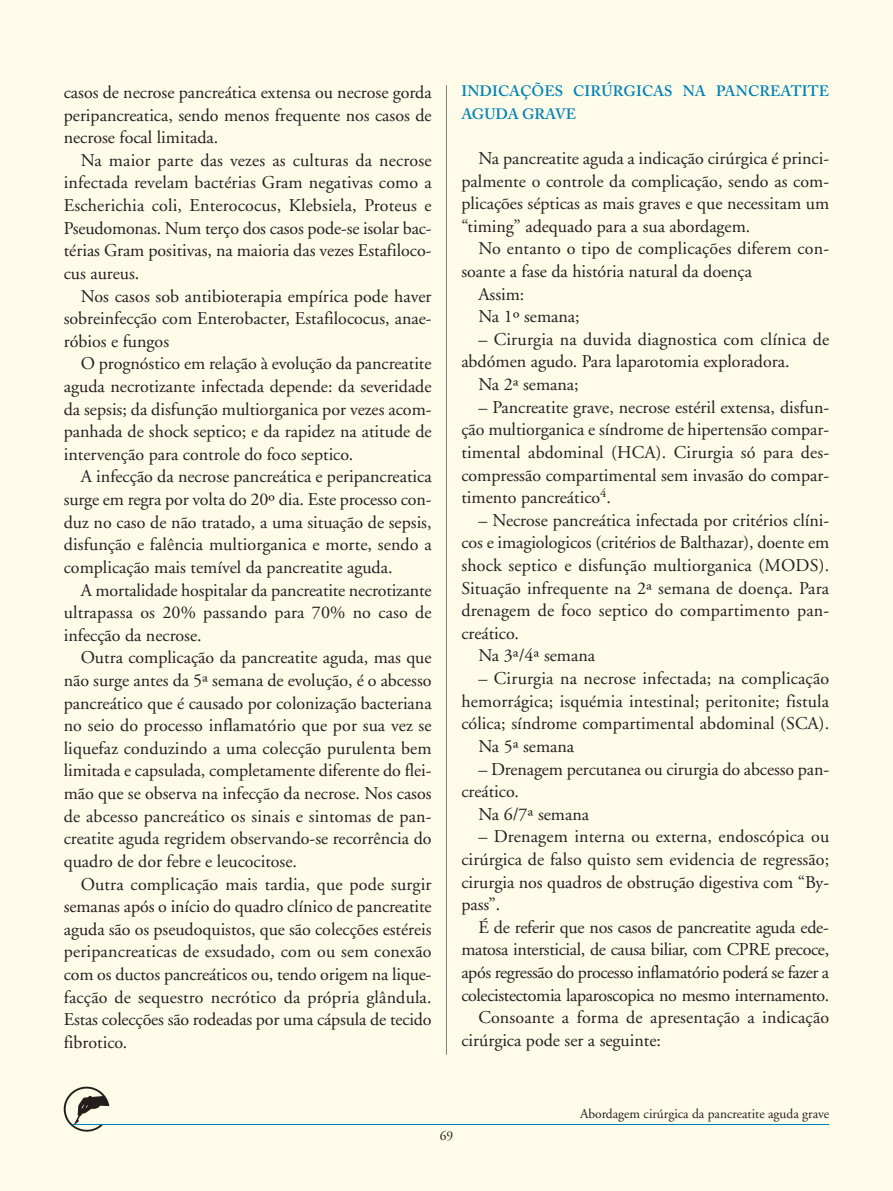
<style>
.page{position:relative;width:893px;height:1191px;background:#fefbe9}
.page>*{position:absolute;margin:0;border:0;box-sizing:border-box;transform-origin:0 0}
.t1{font:18px/22.6px "Adobe Garamond";color:#231f20;text-align:justify}
.t2{font:18px "Adobe Garamond";letter-spacing:-.02em;color:#231f20}
.t3{font:600 15px/22.6px "Adobe Caslon";letter-spacing:.01em;color:#0083b6}
.t4{font:13.5px "Adobe Garamond";color:#231f20}
</style>
<div class="page">
<img style="left:64px;top:1086px;width:45px;height:45px">
<hr style="left:72px;top:1124px;width:757px;height:1px;background:#0083b6">
<hr style="left:446px;top:85px;width:1px;height:969px;background:#808285">
<p class="t1" style="left:64px;top:83px;width:369px">casos de necrose pancreática extensa ou necrose gorda</p>
<p class="t1" style="left:64px;top:105px;width:369px">peripancreatica, sendo menos frequente nos casos de</p>
<p class="t1" style="left:64px;top:128px;width:156px">necrose focal limitada.</p>
<p class="t1" style="left:81px;top:150px;width:352px">Na maior parte das vezes as culturas da necrose</p>
<p class="t1" style="left:64px;top:173px;width:369px">infectada revelam bactérias Gram negativas como a</p>
<p class="t1" style="left:64px;top:196px;width:369px">Escherichia coli, Enterococus, Klebsiela, Proteus e</p>
<p class="t1" style="left:64px;top:218px;width:369px">Pseudomonas. Num terço dos casos pode-se isolar bac-</p>
<p class="t1" style="left:64px;top:241px;width:369px">térias Gram positivas, na maioria das vezes Estafiloco-</p>
<p class="t1" style="left:64px;top:263px;width:77px">cus aureus.</p>
<p class="t1" style="left:81px;top:286px;width:352px">Nos casos sob antibioterapia empírica pode haver</p>
<p class="t1" style="left:64px;top:309px;width:369px">sobreinfecção com Enterobacter, Estafilococus, anae-</p>
<p class="t1" style="left:64px;top:331px;width:107px">róbios e fungos</p>
<p class="t1" style="left:81px;top:354px;width:352px">O prognóstico em relação à evolução da pancreatite</p>
<p class="t1" style="left:64px;top:376px;width:369px">aguda necrotizante infectada depende: da severidade</p>
<p class="t1" style="left:64px;top:399px;width:369px">da sepsis; da disfunção multiorganica por vezes acom-</p>
<p class="t1" style="left:64px;top:422px;width:369px">panhada de shock septico; e da rapidez na atitude de</p>
<p class="t1" style="left:64px;top:444px;width:291px">intervenção para controle do foco septico.</p>
<p class="t1" style="left:81px;top:467px;width:352px">A infecção da necrose pancreática e peripancreatica</p>
<p class="t1" style="left:64px;top:489px;width:369px">surge em regra por volta do 20º dia. Este processo con-</p>
<p class="t1" style="left:64px;top:512px;width:369px">duz no caso de não tratado, a uma situação de sepsis,</p>
<p class="t1" style="left:64px;top:535px;width:369px">disfunção e falência multiorganica e morte, sendo a</p>
<p class="t1" style="left:64px;top:557px;width:330px">complicação mais temível da pancreatite aguda.</p>
<p class="t1" style="left:81px;top:580px;width:352px">A mortalidade hospitalar da pancreatite necrotizante</p>
<p class="t1" style="left:64px;top:602px;width:369px">ultrapassa os 20% passando para 70% no caso de</p>
<p class="t1" style="left:64px;top:625px;width:139px">infecção da necrose.</p>
<p class="t1" style="left:81px;top:648px;width:352px">Outra complicação da pancreatite aguda, mas que</p>
<p class="t1" style="left:64px;top:670px;width:369px">não surge antes da 5ª semana de evolução, é o abcesso</p>
<p class="t1" style="left:64px;top:693px;width:369px">pancreático que é causado por colonização bacteriana</p>
<p class="t1" style="left:64px;top:715px;width:369px">no seio do processo inflamatório que por sua vez se</p>
<p class="t1" style="left:64px;top:738px;width:369px">liquefaz conduzindo a uma colecção purulenta bem</p>
<p class="t1" style="left:64px;top:761px;width:369px">limitada e capsulada, completamente diferente do flei-</p>
<p class="t1" style="left:64px;top:783px;width:369px">mão que se observa na infecção da necrose. Nos casos</p>
<p class="t1" style="left:64px;top:806px;width:369px">de abcesso pancreático os sinais e sintomas de pan-</p>
<p class="t1" style="left:64px;top:828px;width:369px">creatite aguda regridem observando-se recorrência do</p>
<p class="t1" style="left:64px;top:851px;width:235px">quadro de dor febre e leucocitose.</p>
<p class="t1" style="left:81px;top:874px;width:352px">Outra complicação mais tardia, que pode surgir</p>
<p class="t1" style="left:64px;top:896px;width:369px">semanas após o início do quadro clínico de pancreatite</p>
<p class="t1" style="left:64px;top:919px;width:369px">aguda são os pseudoquistos, que são colecções estéreis</p>
<p class="t1" style="left:64px;top:942px;width:369px">peripancreaticas de exsudado, com ou sem conexão</p>
<p class="t1" style="left:64px;top:964px;width:369px">com os ductos pancreáticos ou, tendo origem na lique-</p>
<p class="t1" style="left:64px;top:987px;width:369px">facção de sequestro necrótico da própria glândula.</p>
<p class="t1" style="left:64px;top:1009px;width:369px">Estas colecções são rodeadas por uma cápsula de tecido</p>
<p class="t1" style="left:64px;top:1032px;width:65px">fibrotico.</p>
<p class="t3" style="left:461px;top:81px;width:369px">INDICAÇÕES CIRÚRGICAS NA PANCREATITE<br>AGUDA GRAVE</p>
<p class="t1" style="left:478px;top:148px;width:352px">Na pancreatite aguda a indicação cirúrgica é princi-</p>
<p class="t1" style="left:461px;top:171px;width:369px">palmente o controle da complicação, sendo as com-</p>
<p class="t1" style="left:461px;top:194px;width:369px">plicações sépticas as mais graves e que necessitam um</p>
<p class="t1" style="left:461px;top:216px;width:290px">“timing” adequado para a sua abordagem.</p>
<p class="t1" style="left:478px;top:239px;width:352px">No entanto o tipo de complicações diferem con-</p>
<p class="t1" style="left:461px;top:261px;width:292px">soante a fase da história natural da doença</p>
<p class="t1" style="left:478px;top:284px;width:48px">Assim:</p>
<p class="t1" style="left:478px;top:307px;width:103px">Na 1º semana;</p>
<p class="t1" style="left:478px;top:329px;width:352px">– Cirurgia na duvida diagnostica com clínica de</p>
<p class="t1" style="left:461px;top:352px;width:330px">abdómen agudo. Para laparotomia exploradora.</p>
<p class="t1" style="left:478px;top:374px;width:102px">Na 2ª semana;</p>
<p class="t1" style="left:461px;top:397px;width:369px;text-indent:17px">– Pancreatite grave, necrose estéril extensa, disfun&shy;ção multiorganica e síndrome de hipertensão compar&shy;timental abdominal (HCA). Cirurgia só para des&shy;compressão compartimental sem invasão do compar&shy;timento pancreático<sup>4</sup>.</p>
<p class="t1" style="left:478px;top:510px;width:352px">– Necrose pancreática infectada por critérios clíni-</p>
<p class="t1" style="left:461px;top:533px;width:369px">cos e imagiologicos (critérios de Balthazar), doente em</p>
<p class="t1" style="left:461px;top:555px;width:369px">shock septico e disfunção multiorganica (MODS).</p>
<p class="t1" style="left:461px;top:578px;width:369px">Situação infrequente na 2ª semana de doença. Para</p>
<p class="t1" style="left:461px;top:601px;width:369px">drenagem de foco septico do compartimento pan-</p>
<p class="t1" style="left:461px;top:623px;width:59px">creático.</p>
<p class="t1" style="left:478px;top:646px;width:118px">Na 3ª/4ª semana</p>
<p class="t1" style="left:478px;top:668px;width:352px">– Cirurgia na necrose infectada; na complicação</p>
<p class="t1" style="left:461px;top:691px;width:369px">hemorrágica; isquémia intestinal; peritonite; fistula</p>
<p class="t1" style="left:461px;top:714px;width:369px">cólica; síndrome compartimental abdominal (SCA).</p>
<p class="t1" style="left:478px;top:736px;width:97px">Na 5ª semana</p>
<p class="t1" style="left:478px;top:759px;width:352px">– Drenagem percutanea ou cirurgia do abcesso pan-</p>
<p class="t1" style="left:461px;top:781px;width:59px">creático.</p>
<p class="t1" style="left:478px;top:804px;width:112px">Na 6/7ª semana</p>
<p class="t1" style="left:478px;top:827px;width:352px">– Drenagem interna ou externa, endoscópica ou</p>
<p class="t1" style="left:461px;top:849px;width:369px">cirúrgica de falso quisto sem evidencia de regressão;</p>
<p class="t1" style="left:461px;top:872px;width:369px">cirurgia nos quadros de obstrução digestiva com “By-</p>
<p class="t1" style="left:461px;top:894px;width:41px">pass”.</p>
<p class="t1" style="left:478px;top:917px;width:352px">É de referir que nos casos de pancreatite aguda ede-</p>
<p class="t2" style="left:461px;top:942px;width:369px">matosa intersticial, de causa biliar, com CPRE precoce,</p>
<p class="t2" style="left:461px;top:965px;width:369px">após regressão do processo inflamatório poderá se fazer a</p>
<p class="t2" style="left:461px;top:987px;width:369px">colecistectomia laparoscopica no mesmo internamento.</p>
<p class="t1" style="left:478px;top:1007px;width:352px">Consoante a forma de apresentação a indicação</p>
<p class="t1" style="left:461px;top:1030px;width:201px">cirúrgica pode ser a seguinte:</p>
<p class="t4" style="left:440px;top:1130px;width:15px">69</p>
<p class="t4" style="left:580px;top:1107px;width:251px">Abordagem cirúrgica da pancreatite aguda grave</p>
</div>
